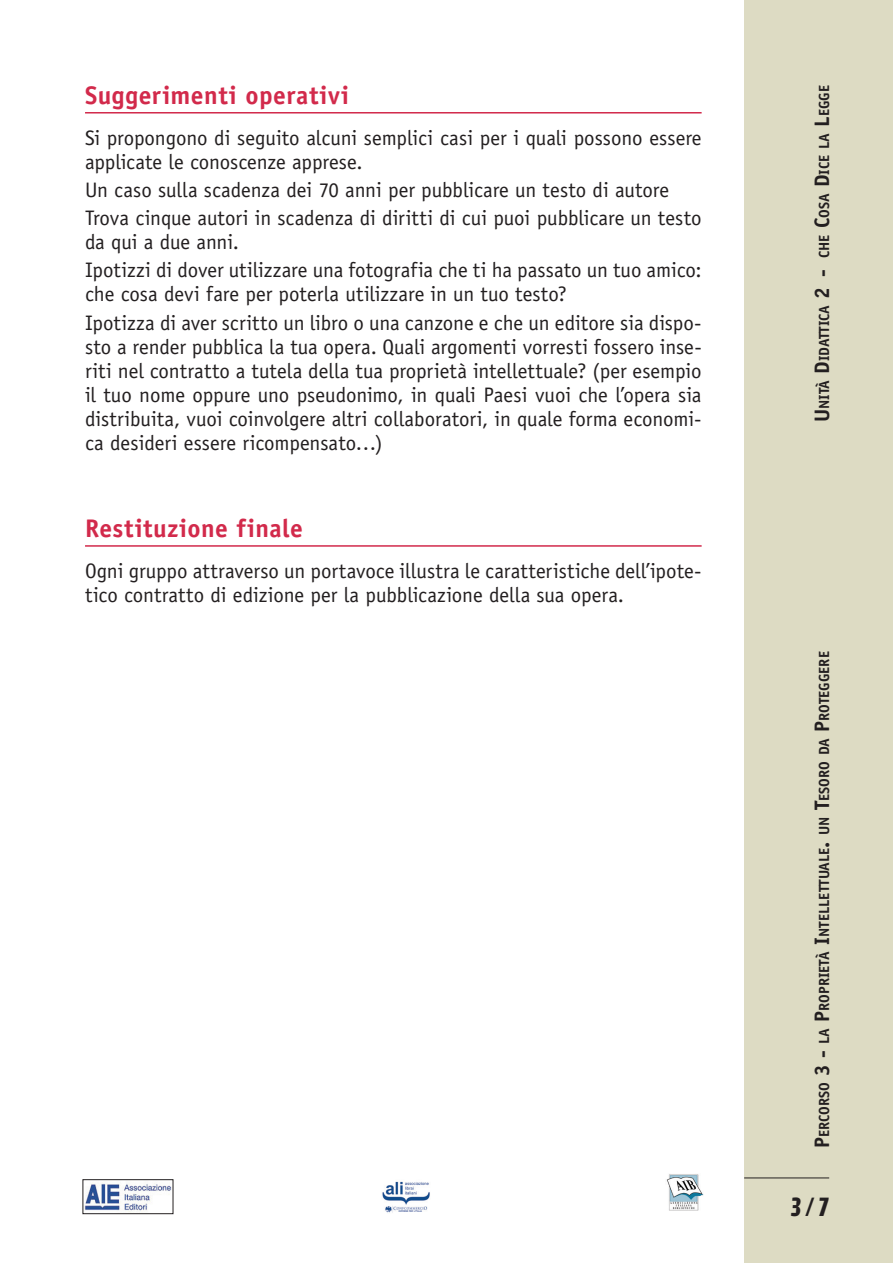
<style>
.page{position:relative;width:893px;height:1263px;background:#fff}
.page>*{position:absolute;margin:0;border:0;box-sizing:border-box;transform-origin:0 0}
.t1{font:700 27px "Calcite Pro";color:#231f20}
.t2{font:700 25.5px "Officina Sans Std";letter-spacing:.02em;color:#d22a4b}
.t3{font:21px/24px "Officina Sans Std";letter-spacing:-.005em;color:#231f20}
.t4{font:700 14.7px "Officina Sans Std";color:#231f20}
.s1{font-size:21px}
</style>
<div class="page">
<div style="left:744px;top:0;width:149px;height:1263px;background:#dddbc3"></div>
<hr style="left:744px;top:1177px;width:85px;height:1px;background:#231f20">
<img style="left:85px;top:1182px;width:86px;height:30px">
<div style="left:83px;top:1179px;width:90px;height:35px;border:1px solid #231f20"></div>
<img style="left:382px;top:1181px;width:48px;height:32px">
<img style="left:666px;top:1174px;width:38px;height:37px">
<hr style="left:85px;top:112px;width:617px;height:2px;background:#d22a4b">
<hr style="left:85px;top:545px;width:617px;height:2px;background:#d22a4b">
<p class="t2" style="left:85px;top:79px;width:266px">Suggerimenti operativi</p>
<p class="t3" style="left:85px;top:125px;width:618px">Si propongono di seguito alcuni semplici casi per i quali possono essere applicate le conoscenze apprese.</p>
<p class="t3" style="left:85px;top:176px;width:618px;line-height:28.2px">Un caso sulla scadenza dei 70 anni per pubblicare un testo di autore<br>Trova cinque autori in scadenza di diritti di cui puoi pubblicare un testo</p>
<p class="t3" style="left:85px;top:228px;width:618px;line-height:28.2px">da qui a due anni.<br>Ipotizzi di dover utilizzare una fotografia che ti ha passato un tuo amico:</p>
<p class="t3" style="left:85px;top:280px;width:618px;line-height:28.2px">che cosa devi fare per poterla utilizzare in un tuo testo?<br>Ipotizza di aver scritto un libro o una canzone e che un editore sia dispo-</p>
<p class="t3" style="left:85px;top:334px;width:618px;text-align:justify">sto a render pubblica la tua opera. Quali argomenti vorresti fossero inse&shy;riti nel contratto a tutela della tua proprietà intellettuale? (per esempio il tuo nome oppure uno pseudonimo, in quali Paesi vuoi che l’opera sia distribuita, vuoi coinvolgere altri collaboratori, in quale forma economi&shy;ca desideri essere ricompensato…)</p>
<p class="t2" style="left:85px;top:512px;width:219px">Restituzione finale</p>
<p class="t3" style="left:85px;top:559px;width:618px">Ogni gruppo attraverso un portavoce illustra le caratteristiche dell’ipote&shy;tico contratto di edizione per la pubblicazione della sua opera.</p>
<p class="t4" style="left:815px;top:422px;width:339px;rotate:-90deg"><span class="s1">U</span>NITÀ <span class="s1">D</span>IDATTICA <span class="s1">2 -</span> CHE <span class="s1">C</span>OSA <span class="s1">D</span>ICE LA <span class="s1">L</span>EGGE</p>
<p class="t4" style="left:815px;top:1148px;width:498px;rotate:-90deg"><span class="s1">P</span>ERCORSO <span class="s1">3 -</span> LA <span class="s1">P</span>ROPRIETÀ <span class="s1">I</span>NTELLETTUALE<span class="s1">.</span> UN <span class="s1">T</span>ESORO DA <span class="s1">P</span>ROTEGGERE</p>
<p class="t1" style="left:790px;top:1191px;width:41px">3 / 7</p>
</div>
